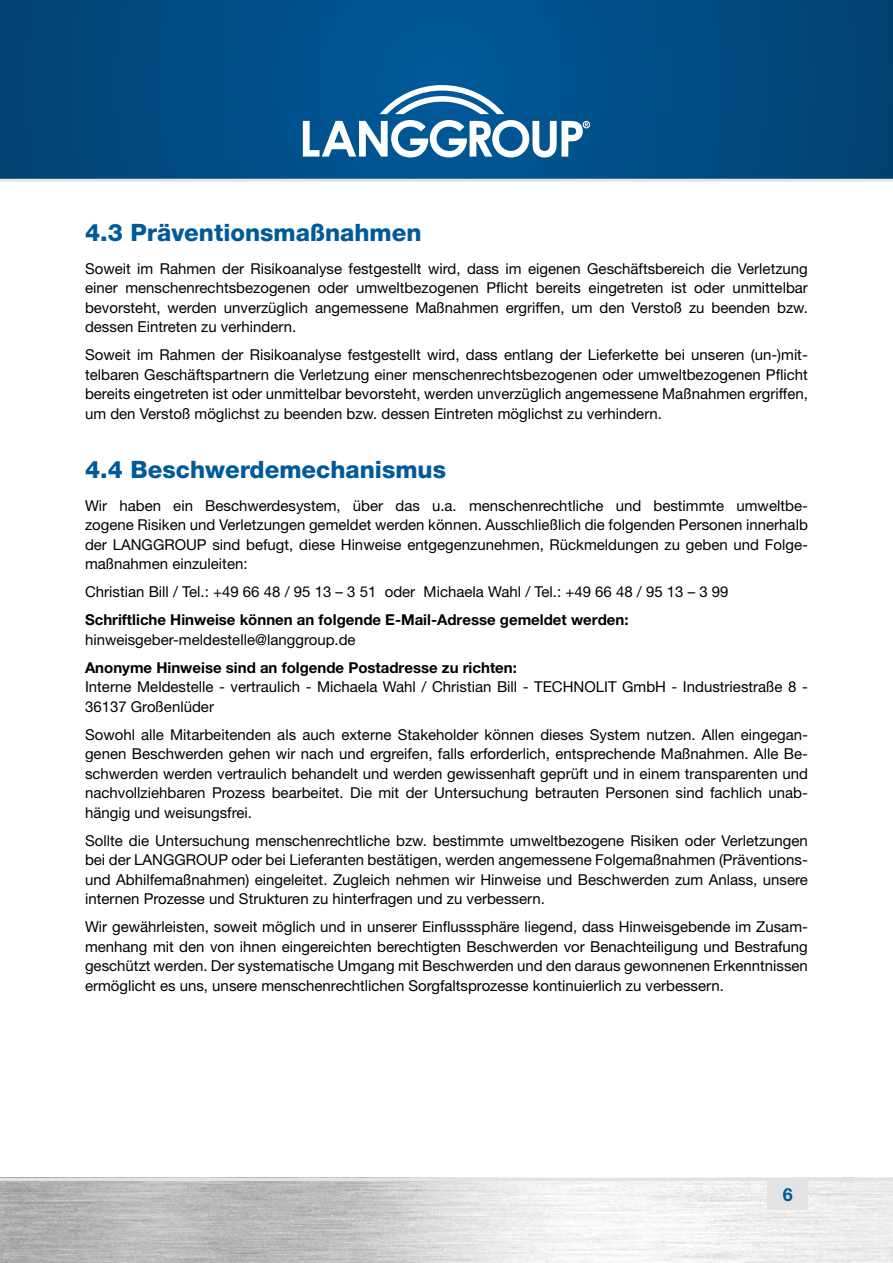
<style>
.page{position:relative;width:893px;height:1263px;background:#fff}
.page>*{position:absolute;margin:0;border:0;box-sizing:border-box;transform-origin:0 0}
.t1{font:800 24px "Helvetica Neue LT Pro";color:#005a9a}
.t2{font:700 18px "Helvetica Neue LT Pro";color:#005a9a}
.t3{font:15px/19.5px "Helvetica Neue LT Pro";color:#000;text-align:justify}
.t4{font:700 15px "Helvetica Neue LT Pro";color:#000}
</style>
<div class="page">
<img style="left:0;top:1181px;width:893px;height:82px">
<svg style="left:0;top:0;width:892px;height:179px"></svg>
<hr style="left:892px;top:0;width:1px;height:179px;background:#004070">
<svg style="left:380px;top:85px;width:124px;height:29px"></svg>
<svg style="left:303px;top:120px;width:287px;height:37px"></svg>
<hr style="left:0;top:179px;width:893px;height:3px;background:#e3e3e3">
<hr style="left:0;top:1178px;width:893px;height:3px;background:#e3e3e3">
<div style="left:767px;top:1178px;width:41px;height:32px;background:#e3e3e3"></div>
<h1 class="t1" style="left:85px;top:219px;width:338px">4.3 Präventionsmaßnahmen</h1>
<p class="t3" style="left:85px;top:258px;width:724px">Soweit im Rahmen der Risikoanalyse festgestellt wird, dass im eigenen Geschäftsbereich die Verletzung einer menschenrechtsbezogenen oder umweltbezogenen Pflicht bereits eingetreten ist oder unmittelbar bevorsteht, werden unverzüglich angemessene Maßnahmen ergriffen, um den Verstoß zu beenden bzw. dessen Eintreten zu verhindern.</p>
<p class="t3" style="left:85px;top:345px;width:724px">Soweit im Rahmen der Risikoanalyse festgestellt wird, dass entlang der Lieferkette bei unseren (un-)mit&shy;telbaren Geschäftspartnern die Verletzung einer menschenrechtsbezogenen oder umweltbezogenen Pflicht bereits eingetreten ist oder unmittelbar bevorsteht, werden unverzüglich angemessene Maßnahmen ergriffen, um den Verstoß möglichst zu beenden bzw. dessen Eintreten möglichst zu verhindern.</p>
<h1 class="t1" style="left:85px;top:455px;width:363px">4.4 Beschwerdemechanismus</h1>
<p class="t3" style="left:85px;top:495px;width:724px">Wir haben ein Beschwerdesystem, über das u.a. menschenrechtliche und bestimmte umweltbe&shy;zogene Risiken und Verletzungen gemeldet werden können. Ausschließlich die folgenden Personen innerhalb der LANGGROUP sind befugt, diese Hinweise entgegenzunehmen, Rückmeldungen zu geben und Folge&shy;maßnahmen einzuleiten:</p>
<p class="t3" style="left:85px;top:582px;width:645px">Christian Bill / Tel.: +49 66 48 / 95 13 – 3 51 oder Michaela Wahl / Tel.: +49 66 48 / 95 13 – 3 99</p>
<p class="t4" style="left:85px;top:610px;width:545px">Schriftliche Hinweise können an folgende E-Mail-Adresse gemeldet werden:</p>
<p class="t3" style="left:85px;top:629px;width:272px">hinweisgeber-meldestelle@langgroup.de</p>
<p class="t4" style="left:85px;top:658px;width:433px">Anonyme Hinweise sind an folgende Postadresse zu richten:</p>
<p class="t3" style="left:85px;top:677px;width:724px">Interne Meldestelle - vertraulich - Michaela Wahl / Christian Bill - TECHNOLIT GmbH - Industriestraße 8 -<br>36137 Großenlüder</p>
<p class="t3" style="left:85px;top:724px;width:724px">Sowohl alle Mitarbeitenden als auch externe Stakeholder können dieses System nutzen. Allen eingegan&shy;genen Beschwerden gehen wir nach und ergreifen, falls erforderlich, entsprechende Maßnahmen. Alle Be&shy;schwerden werden vertraulich behandelt und werden gewissenhaft geprüft und in einem transparenten und nachvollziehbaren Prozess bearbeitet. Die mit der Untersuchung betrauten Personen sind fachlich unab&shy;hängig und weisungsfrei.</p>
<p class="t3" style="left:85px;top:830px;width:724px">Sollte die Untersuchung menschenrechtliche bzw. bestimmte umweltbezogene Risiken oder Verletzungen bei der LANGGROUP oder bei Lieferanten bestätigen, werden angemessene Folgemaßnahmen (Präventions&shy;und Abhilfemaßnahmen) eingeleitet. Zugleich nehmen wir Hinweise und Beschwerden zum Anlass, unsere internen Prozesse und Strukturen zu hinterfragen und zu verbessern.</p>
<p class="t3" style="left:85px;top:917px;width:724px">Wir gewährleisten, soweit möglich und in unserer Einflusssphäre liegend, dass Hinweisgebende im Zusam&shy;menhang mit den von ihnen eingereichten berechtigten Beschwerden vor Benachteiligung und Bestrafung geschützt werden. Der systematische Umgang mit Beschwerden und den daraus gewonnenen Erkenntnissen ermöglicht es uns, unsere menschenrechtlichen Sorgfaltsprozesse kontinuierlich zu verbessern.</p>
<p class="t2" style="left:783px;top:1184px;width:12px">6</p>
</div>
